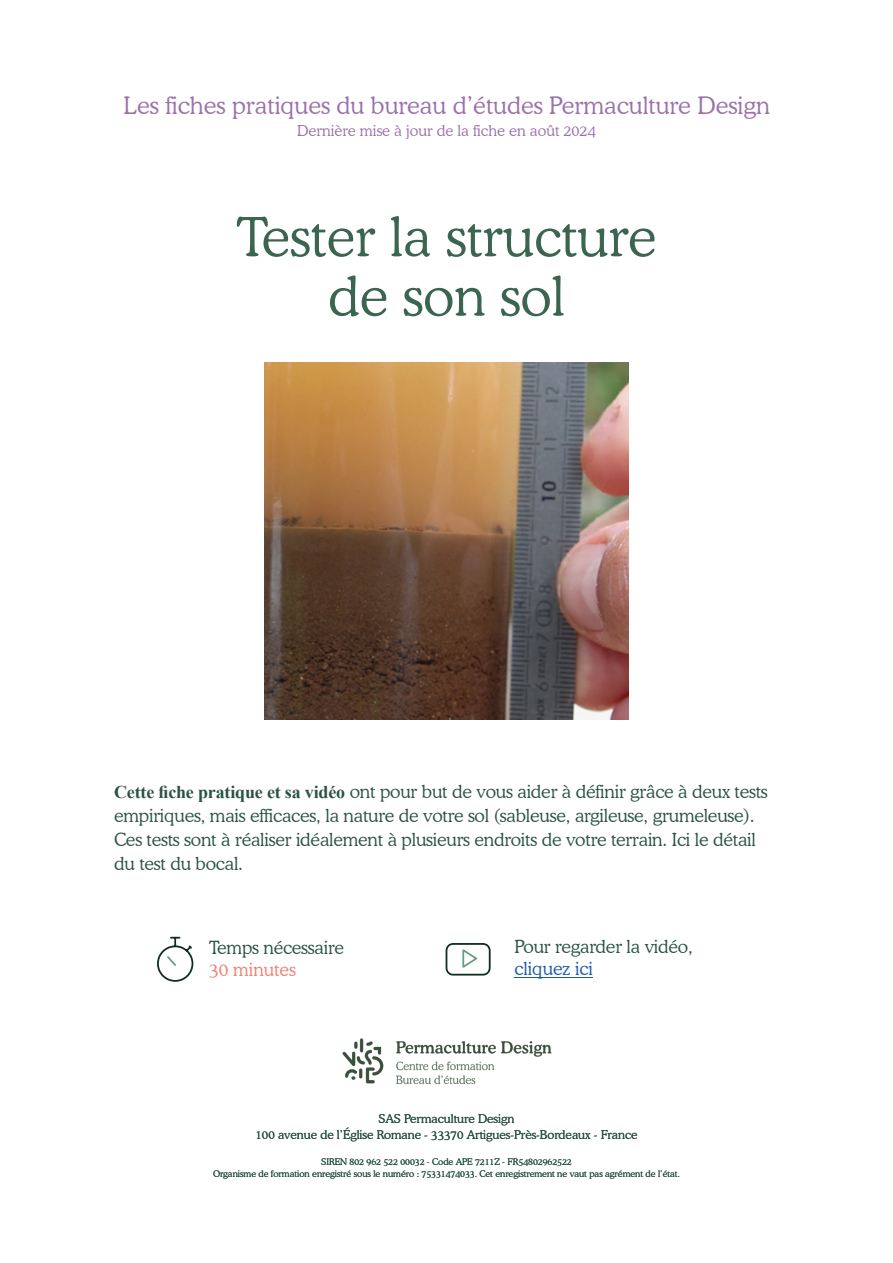
<style>
.page{position:relative;width:893px;height:1263px;background:#fff}
.page>*{position:absolute;margin:0;border:0;box-sizing:border-box;transform-origin:0 0}
.t1{font:300 54px/59.4px "Cooper BT";color:#3b6551;text-align:center}
.t2{font:300 24px "Cooper BT";color:#9b71aa}
.t3{font:300 18px/24px "Cooper BT";letter-spacing:-.01em;color:#2a5344}
.t4{font:300 18px "Cooper BT";color:#1c5aa9}
.t5{font:300 18px "Cooper BT";color:#f37f72}
.t6{font:300 15px "Cooper BT";color:#9b71aa}
.t7{font:300 12px/16.2px "Cooper BT";color:#2a5344;text-align:center}
.t8{font:300 9px/12.1px "Cooper BT";color:#2a5344;text-align:center}
.s1{font-family:"Times New Roman";font-weight:700}
</style>
<div class="page">
<img style="left:342px;top:1038px;width:210px;height:47px">
<img style="left:265px;top:362px;width:363px;height:357px">
<hr style="left:514px;top:977px;width:79px;height:1px;background:#1c5aa9">
<svg style="left:445px;top:943px;width:46px;height:33px"></svg>
<svg style="left:157px;top:936px;width:37px;height:46px"></svg>
<h2 class="t2" style="left:123px;top:96px;width:648px">Les fiches pratiques du bureau d’études Permaculture Design</h2>
<p class="t6" style="left:297px;top:124px;width:300px">Dernière mise à jour de la fiche en août 2024</p>
<h1 class="t1" style="left:236px;top:212px;width:421px">Tester la structure de son sol</h1>
<p class="t3" style="left:114px;top:782px;width:655px"><span class="s1">Cette fiche pratique et sa vidéo</span> ont pour but de vous aider à définir grâce à deux tests empiriques, mais efficaces, la nature de votre sol (sableuse, argileuse, grumeleuse).<br>Ces tests sont à réaliser idéalement à plusieurs endroits de votre terrain. Ici le détail du test du bocal.</p>
<p class="t3" style="left:209px;top:937px;width:136px">Temps nécessaire</p>
<p class="t5" style="left:209px;top:963px;width:88px">30 minutes</p>
<p class="t3" style="left:514px;top:936px;width:180px">Pour regarder la vidéo,</p>
<p class="t4" style="left:514px;top:962px;width:80px">cliquez ici</p>
<p class="t7" style="left:255px;top:1112px;width:384px">SAS Permaculture Design<br>100 avenue de l’Église Romane - 33370 Artigues-Près-Bordeaux - France</p>
<p class="t8" style="left:213px;top:1156px;width:468px">SIREN 802 962 522 00032 - Code APE 7211Z - FR54802962522<br>Organisme de formation enregistré sous le numéro : 75331474033. Cet enregistrement ne vaut pas agrément de l’état.</p>
</div>
